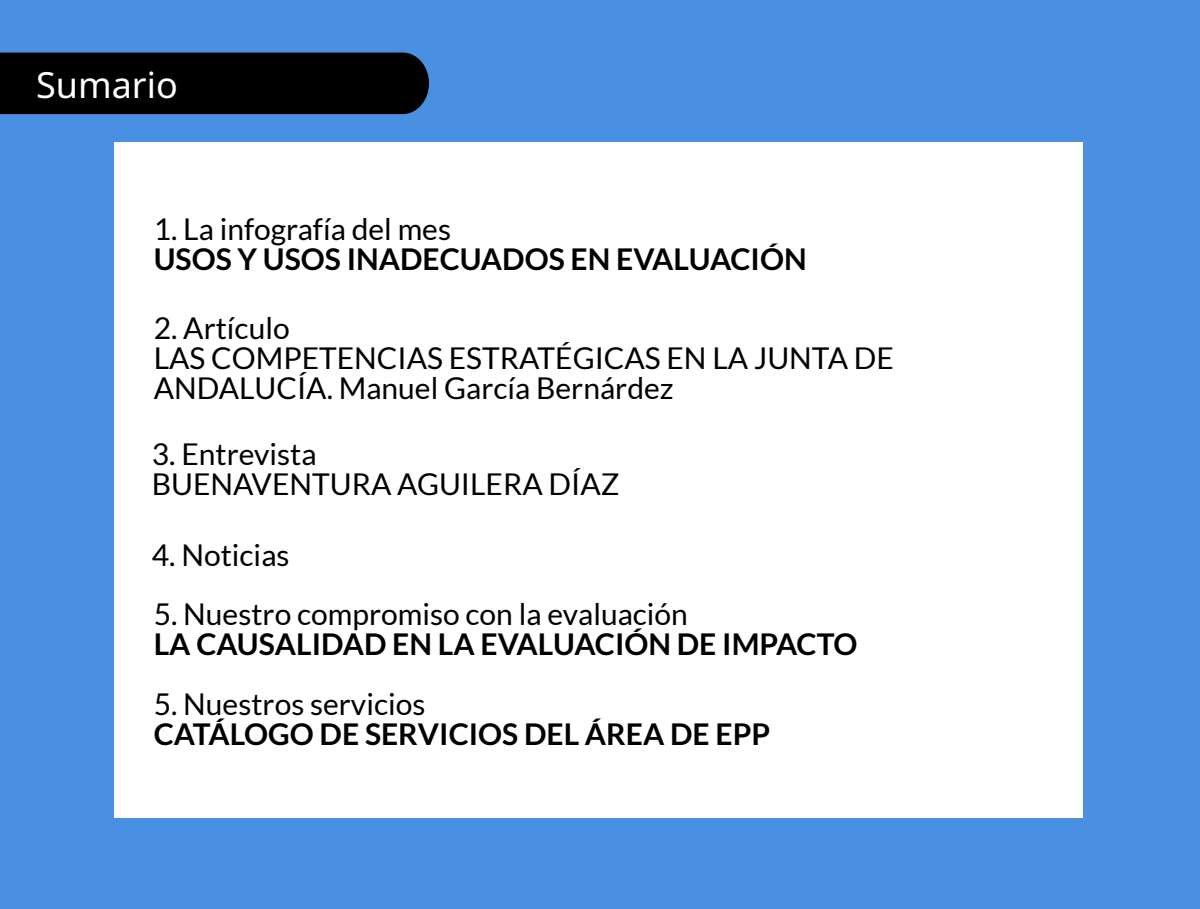
<style>
.page{position:relative;width:1200px;height:909px;background:#fff}
.page>*{position:absolute;margin:0;border:0;box-sizing:border-box;transform-origin:0 0}
.t1{font:36px "Noto Sans";color:#fff}
.t2{font:30px/30px "Lato";color:#000}
.t3{font:700 30px "Lato";color:#000}
</style>
<div class="page">
<div style="left:0;top:0;width:1200px;height:908px;background:#4a90e2"></div>
<div style="left:114px;top:142px;width:969px;height:675px;background:#fff"></div>
<div style="left:0;top:52px;width:429px;height:62px;background:#000"></div>
<p class="t1" style="left:36px;top:59px;width:143px">Sumario</p>
<p class="t2" style="left:154px;top:213px;width:299px">1. La infografía del mes</p>
<p class="t3" style="left:154px;top:240px;width:654px">USOS Y USOS INADECUADOS EN EVALUACIÓN</p>
<p class="t2" style="left:154px;top:312px;width:742px">2. Artículo<br>LAS COMPETENCIAS ESTRATÉGICAS EN LA JUNTA DE<br>ANDALUCÍA. Manuel García Bernárdez</p>
<p class="t2" style="left:152px;top:438px;width:469px">3. Entrevista<br>BUENAVENTURA AGUILERA DÍAZ</p>
<p class="t2" style="left:152px;top:539px;width:139px">4. Noticias</p>
<p class="t2" style="left:154px;top:597px;width:536px">5. Nuestro compromiso con la evaluación</p>
<p class="t3" style="left:154px;top:624px;width:705px">LA CAUSALIDAD EN LA EVALUACIÓN DE IMPACTO</p>
<p class="t2" style="left:154px;top:687px;width:273px">5. Nuestros servicios</p>
<p class="t3" style="left:154px;top:714px;width:618px">CATÁLOGO DE SERVICIOS DEL ÁREA DE EPP</p>
</div>
